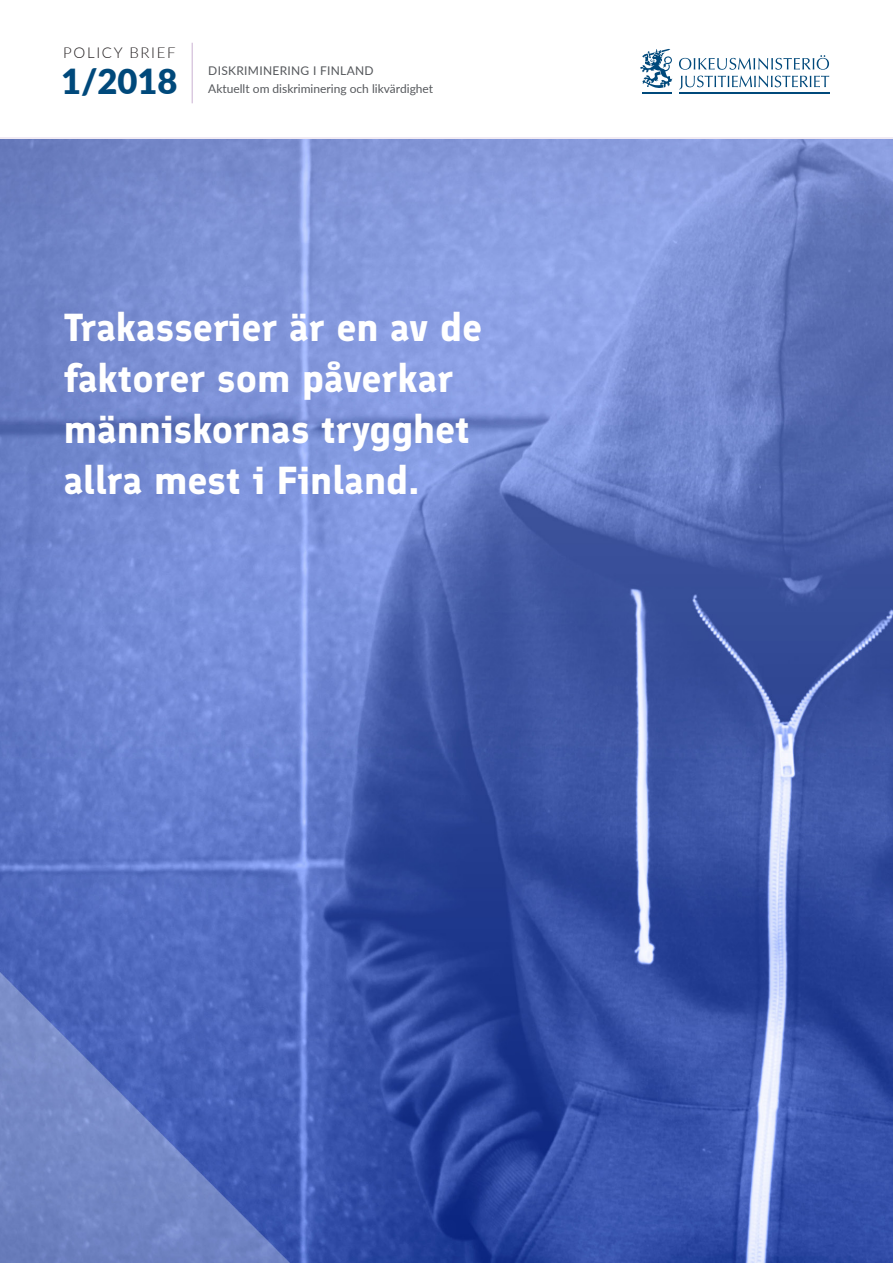
<style>
.page{position:relative;width:893px;height:1263px;background:#fff}
.page>*{position:absolute;margin:0;border:0;box-sizing:border-box;transform-origin:0 0}
.t1{font:700 39px/51px "Finlandica";color:#fff}
.t2{font:800 34.5px "Lato";color:#00497b}
.t3{font:300 15px "Lato";letter-spacing:.11em;color:#231f20}
.t4{font:12px/18px "Lato";color:#55585c}
</style>
<div class="page">
<svg style="left:0;top:137px;width:893px;height:3px;fill:#f0eaf3"></svg>
<hr style="left:192px;top:43px;width:1px;height:60px;background:#79388e">
<svg style="left:640px;top:49px;width:32px;height:39px"></svg>
<svg style="left:679px;top:55px;width:150px;height:15px"></svg>
<hr style="left:643px;top:92px;width:29px;height:2px;background:#00497b">
<hr style="left:679px;top:92px;width:150px;height:2px;background:#00497b">
<svg style="left:679px;top:76px;width:150px;height:13px"></svg>
<img style="left:0;top:140px;width:893px;height:1123px">
<p class="t3" style="left:63px;top:42px;width:114px">POLICY BRIEF</p>
<p class="t2" style="left:61px;top:55px;width:118px">1/2018</p>
<p class="t4" style="left:208px;top:61px;width:226px">DISKRIMINERING I FINLAND<br>Aktuellt om diskriminering och likvärdighet</p>
<p class="t1" style="left:64px;top:301px;width:420px">Trakasserier är en av de faktorer som påverkar människornas trygghet allra mest i Finland.</p>
</div>
